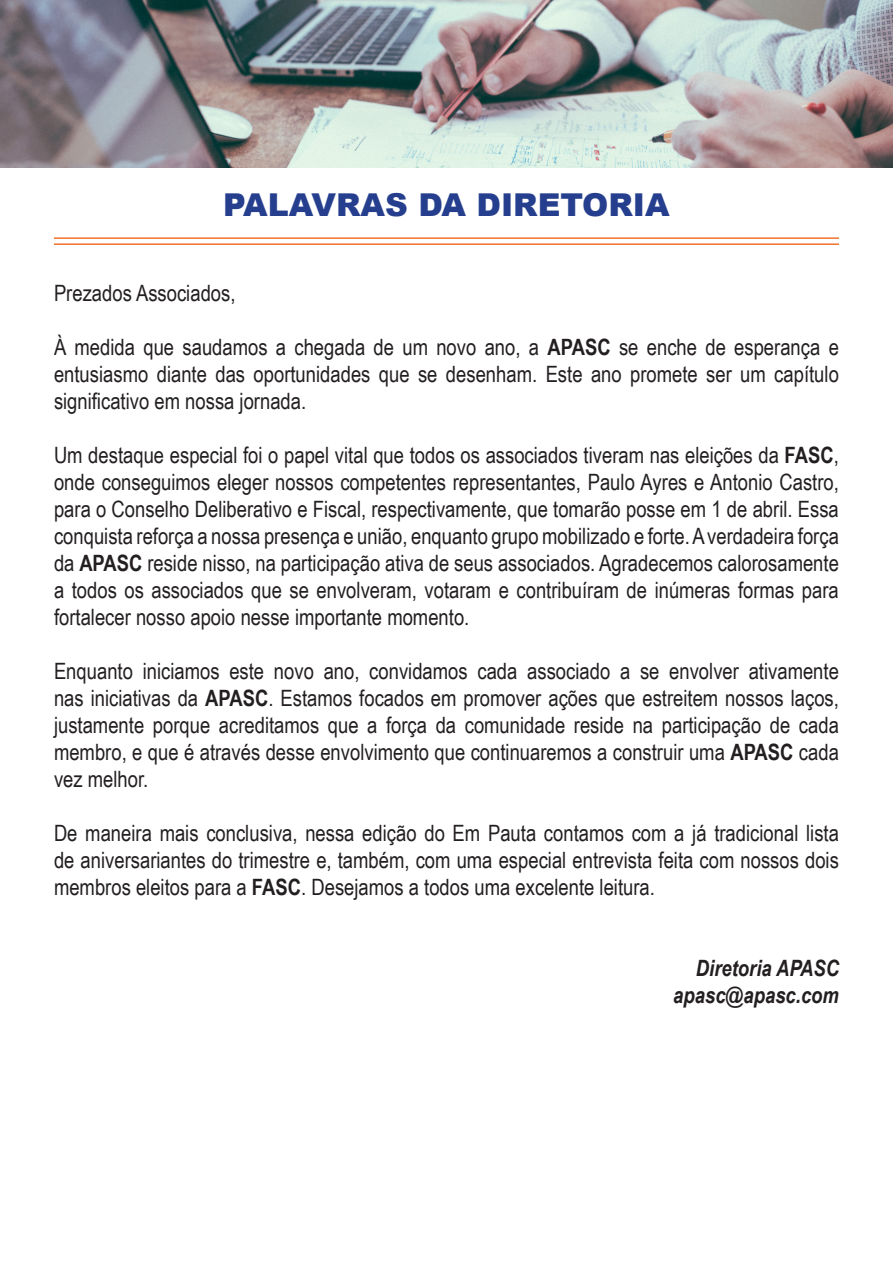
<style>
.page{position:relative;width:893px;height:1263px;background:#fff}
.page>*{position:absolute;margin:0;border:0;box-sizing:border-box;transform-origin:0 0}
.t1{font:900 31.5px "Arial";color:#253f8e}
.t2{font:22.5px/27px "Arial Narrow";color:#231f20;text-align:justify}
.t3{font:italic 700 22.5px "Arial Narrow";color:#231f20}
.s1{font-weight:700}
</style>
<div class="page">
<img style="left:0;top:0;width:893px;height:167px">
<hr style="left:54px;top:237px;width:785px;height:2px;background:#f3712a">
<hr style="left:54px;top:243px;width:785px;height:2px;background:#f3712a">
<p class="t1" style="left:223px;top:182px;width:448px">PALAVRAS DA DIRETORIA</p>
<p class="t2" style="left:54px;top:279px;width:183px">Prezados Associados,</p>
<p class="t2" style="left:54px;top:333px;width:786px">À medida que saudamos a chegada de um novo ano, a <span class="s1">APASC</span> se enche de esperança e entusiasmo diante das oportunidades que se desenham. Este ano promete ser um capítulo significativo em nossa jornada.</p>
<p class="t2" style="left:54px;top:441px;width:786px">Um destaque especial foi o papel vital que todos os associados tiveram nas eleições da <span class="s1">FASC</span>, onde conseguimos eleger nossos competentes representantes, Paulo Ayres e Antonio Castro, para o Conselho Deliberativo e Fiscal, respectivamente, que tomarão posse em 1 de abril. Essa conquista reforça a nossa presença e união, enquanto grupo mobilizado e forte. A verdadeira força da <span class="s1">APASC</span> reside nisso, na participação ativa de seus associados. Agradecemos calorosamente a todos os associados que se envolveram, votaram e contribuíram de inúmeras formas para fortalecer nosso apoio nesse importante momento.</p>
<p class="t2" style="left:54px;top:657px;width:786px">Enquanto iniciamos este novo ano, convidamos cada associado a se envolver ativamente nas iniciativas da <span class="s1">APASC</span>. Estamos focados em promover ações que estreitem nossos laços, justamente porque acreditamos que a força da comunidade reside na participação de cada membro, e que é através desse envolvimento que continuaremos a construir uma <span class="s1">APASC</span> cada vez melhor.</p>
<p class="t2" style="left:54px;top:819px;width:786px">De maneira mais conclusiva, nessa edição do Em Pauta contamos com a já tradicional lista de aniversariantes do trimestre e, também, com uma especial entrevista feita com nossos dois membros eleitos para a <span class="s1">FASC</span>. Desejamos a todos uma excelente leitura.</p>
<p class="t3" style="left:696px;top:951px;width:145px">Diretoria APASC</p>
<p class="t3" style="left:673px;top:978px;width:167px">apasc@apasc.com</p>
</div>
